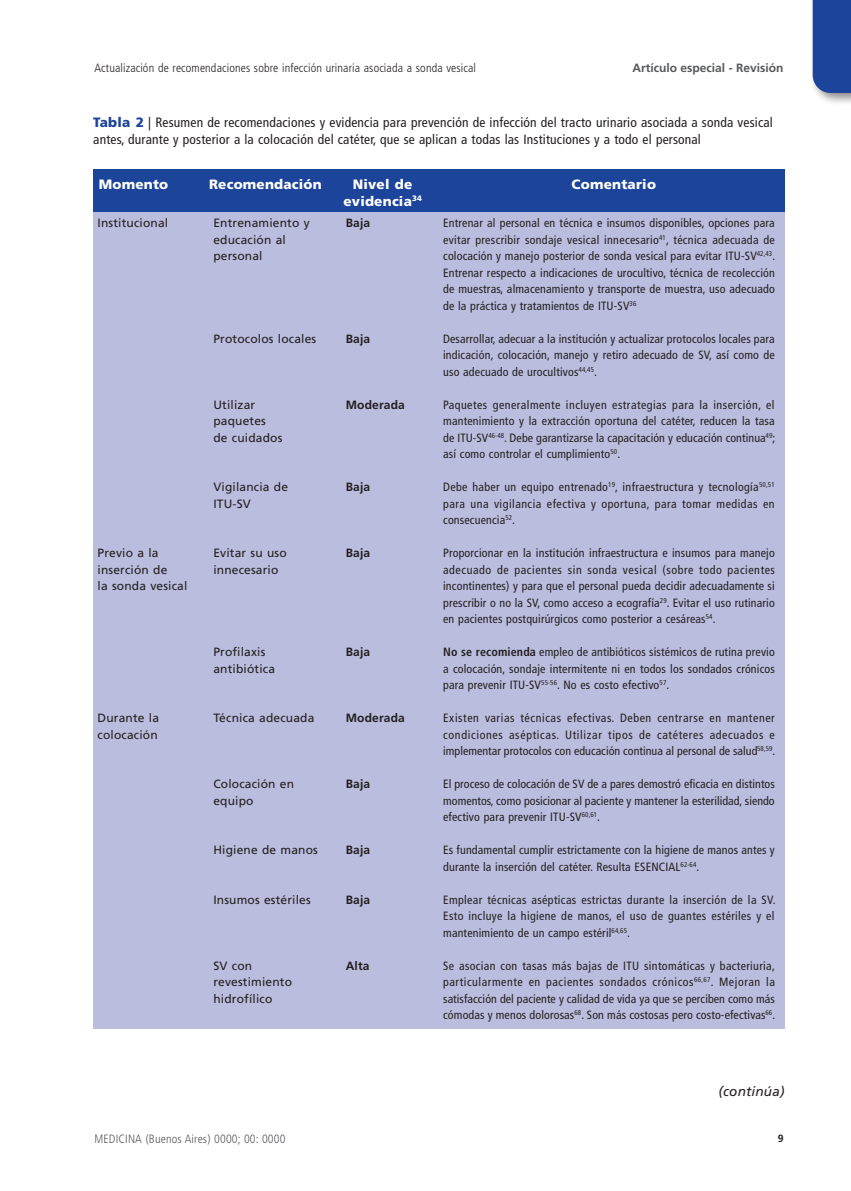
<style>
.page{position:relative;width:851px;height:1191px;background:#fff}
.page>*{position:absolute;margin:0;border:0;box-sizing:border-box;transform-origin:0 0}
.tablatit{font:condensed 13.5px/16.5px "Frutiger LT Std";letter-spacing:.01em;color:#231f20}
.tablacab{font:900 13.5px "Frutiger LT Std";letter-spacing:.015em;color:#fff}
.tablatit-2{font:italic 13.5px "Frutiger LT Std";letter-spacing:.015em;color:#231f20}
.tablatit-3{font:condensed 12px/16.5px "Frutiger LT Std";letter-spacing:.01em;color:#231f20;text-align:justify}
.tabla{font:12px/16.5px "Frutiger LT Std";letter-spacing:.015em;color:#231f20}
.t1{font:300 condensed 12px "Frutiger LT Std";letter-spacing:.01em;color:#231f20}
.tabla-2{font:700 12px "Frutiger LT Std";letter-spacing:.015em;color:#231f20}
.t2{font:300 condensed 12px "Frutiger LT Std";letter-spacing:.01em;color:#57585a}
.t3{font:700 12px "Frutiger LT Std";color:#57585a}
.t4{font:700 10.5px "Frutiger LT Std";color:#231f20}
.s1{font-weight:900;font-stretch:normal;color:#1d449b}
.s2{font-weight:700}
</style>
<div class="page">
<div style="left:808px;top:0;width:42px;height:105px;background:#231f20;opacity:.5"></div>
<div style="left:812px;top:0;width:38px;height:93px;background:#1d449b"></div>
<div style="left:93px;top:212px;width:691px;height:817px;background:#babdde"></div>
<div style="left:93px;top:169px;width:691px;height:43px;background:#1d449b"></div>
<p class="t1" style="left:94px;top:61px;width:383px">Actualización de recomendaciones sobre infección urinaria asociada a sonda vesical</p>
<p class="t3" style="left:632px;top:61px;width:152px">Artículo especial - Revisión</p>
<p class="tablatit" style="left:93px;top:114px;width:681px"><span class="s1">Tabla 2</span> | Resumen de recomendaciones y evidencia para prevención de infección del tracto urinario asociada a sonda vesical antes, durante y posterior a la colocación del catéter, que se aplican a todas las Instituciones y a todo el personal</p>
<p class="tablacab" style="left:99px;top:176px;width:71px">Momento</p>
<p class="tablacab" style="left:209px;top:176px;width:114px">Recomendación</p>
<p class="tablacab" style="left:352px;top:176px;width:61px">Nivel de</p>
<p class="tablacab" style="left:571px;top:176px;width:86px">Comentario</p>
<p class="tablacab" style="left:343px;top:193px;width:80px">evidencia<sup>34</sup></p>
<p class="tablatit-3" style="left:443px;top:215px;width:333px">Entrenar al personal en técnica e insumos disponibles, opciones para evitar prescribir sondaje vesical innecesario<sup>41</sup>, técnica adecuada de colocación y manejo posterior de sonda vesical para evitar ITU-SV<sup>42,43</sup>.<br>Entrenar respecto a indicaciones de urocultivo, técnica de recolección de muestras, almacenamiento y transporte de muestra, uso adecuado de la práctica y tratamientos de ITU-SV<sup>36</sup></p>
<p class="tablatit-3" style="left:443px;top:330px;width:333px">Desarrollar, adecuar a la institución y actualizar protocolos locales para indicación, colocación, manejo y retiro adecuado de SV, así como de uso adecuado de urocultivos<sup>44,45</sup>.</p>
<p class="tablatit-3" style="left:443px;top:396px;width:333px">Paquetes generalmente incluyen estrategias para la inserción, el mantenimiento y la extracción oportuna del catéter, reducen la tasa de ITU-SV<sup>46-48</sup>. Debe garantizarse la capacitación y educación continua<sup>49</sup>; así como controlar el cumplimiento<sup>50</sup>.</p>
<p class="tablatit-3" style="left:443px;top:479px;width:333px">Debe haber un equipo entrenado<sup>19</sup>, infraestructura y tecnología<sup>50,51 </sup>para una vigilancia efectiva y oportuna, para tomar medidas en consecuencia<sup>52</sup>.</p>
<p class="tablatit-3" style="left:443px;top:545px;width:333px">Proporcionar en la institución infraestructura e insumos para manejo adecuado de pacientes sin sonda vesical (sobre todo pacientes incontinentes) y para que el personal pueda decidir adecuadamente si prescribir o no la SV, como acceso a ecografía<sup>29</sup>. Evitar el uso rutinario en pacientes postquirúrgicos como posterior a cesáreas<sup>54</sup>.</p>
<p class="tablatit-3" style="left:443px;top:644px;width:333px"><span class="s2">No se recomienda</span> empleo de antibióticos sistémicos de rutina previo a colocación, sondaje intermitente ni en todos los sondados crónicos para prevenir ITU-SV<sup>55-56</sup>. No es costo efectivo<sup>57</sup>.</p>
<p class="tablatit-3" style="left:443px;top:710px;width:333px">Existen varias técnicas efectivas. Deben centrarse en mantener condiciones asépticas. Utilizar tipos de catéteres adecuados e implementar protocolos con educación continua al personal de salud<sup>58,59</sup>.</p>
<p class="tablatit-3" style="left:443px;top:776px;width:333px">El proceso de colocación de SV de a pares demostró eficacia en distintos momentos, como posicionar al paciente y mantener la esterilidad, siendo efectivo para prevenir ITU-SV<sup>60,61</sup>.</p>
<p class="tablatit-3" style="left:443px;top:842px;width:333px">Es fundamental cumplir estrictamente con la higiene de manos antes y durante la inserción del catéter. Resulta ESENCIAL<sup>62-64</sup>.</p>
<p class="tablatit-3" style="left:443px;top:891px;width:334px">Emplear técnicas asépticas estrictas durante la inserción de la SV.<br>Esto incluye la higiene de manos, el uso de guantes estériles y el mantenimiento de un campo estéril<sup>64,65</sup>.</p>
<p class="tablatit-3" style="left:443px;top:957px;width:333px">Se asocian con tasas más bajas de ITU sintomáticas y bacteriuria, particularmente en pacientes sondados crónicos<sup>66,67</sup>. Mejoran la satisfacción del paciente y calidad de vida ya que se perciben como más cómodas y menos dolorosas<sup>68</sup>. Son más costosas pero costo-efectivas<sup>66</sup>.</p>
<p class="tabla" style="left:97px;top:215px;width:72px">Institucional</p>
<p class="tabla" style="left:213px;top:215px;width:98px">Entrenamiento y</p>
<p class="tabla" style="left:213px;top:231px;width:74px">educación al</p>
<p class="tabla" style="left:213px;top:248px;width:51px">personal</p>
<p class="tabla-2" style="left:345px;top:216px;width:26px">Baja</p>
<p class="tabla" style="left:213px;top:330px;width:104px">Protocolos locales</p>
<p class="tabla-2" style="left:345px;top:331px;width:26px">Baja</p>
<p class="tabla" style="left:213px;top:396px;width:71px">Utilizar paquetes de cuidados</p>
<p class="tabla-2" style="left:345px;top:397px;width:61px">Moderada</p>
<p class="tabla" style="left:213px;top:479px;width:76px">Vigilancia de</p>
<p class="tabla" style="left:213px;top:495px;width:39px">ITU-SV</p>
<p class="tabla-2" style="left:345px;top:480px;width:26px">Baja</p>
<p class="tabla" style="left:97px;top:545px;width:63px">Previo a la</p>
<p class="tabla" style="left:213px;top:545px;width:75px">Evitar su uso</p>
<p class="tabla" style="left:97px;top:561px;width:71px">inserción de</p>
<p class="tabla" style="left:213px;top:561px;width:67px">innecesario</p>
<p class="tabla" style="left:97px;top:578px;width:91px">la sonda vesical</p>
<p class="tabla-2" style="left:345px;top:546px;width:26px">Baja</p>
<p class="tabla" style="left:213px;top:644px;width:54px">Profilaxis</p>
<p class="tabla" style="left:213px;top:660px;width:63px">antibiótica</p>
<p class="tabla-2" style="left:345px;top:645px;width:26px">Baja</p>
<p class="tabla" style="left:97px;top:710px;width:63px">Durante la</p>
<p class="tabla" style="left:213px;top:710px;width:102px">Técnica adecuada</p>
<p class="tabla" style="left:97px;top:726px;width:62px">colocación</p>
<p class="tabla-2" style="left:345px;top:711px;width:61px">Moderada</p>
<p class="tabla" style="left:213px;top:776px;width:82px">Colocación en</p>
<p class="tabla" style="left:213px;top:792px;width:42px">equipo</p>
<p class="tabla" style="left:213px;top:842px;width:106px">Higiene de manos</p>
<p class="tabla" style="left:213px;top:891px;width:99px">Insumos estériles</p>
<p class="tabla-2" style="left:345px;top:777px;width:26px">Baja</p>
<p class="tabla-2" style="left:345px;top:843px;width:26px">Baja</p>
<p class="tabla-2" style="left:345px;top:892px;width:26px">Baja</p>
<p class="tabla-2" style="left:345px;top:958px;width:25px">Alta</p>
<p class="tabla" style="left:213px;top:957px;width:80px">SV con revestimiento</p>
<p class="tabla" style="left:213px;top:990px;width:61px">hidrofílico</p>
<p class="tablatit-2" style="left:718px;top:1083px;width:68px">(continúa)</p>
<p class="t2" style="left:94px;top:1132px;width:192px">MEDICINA (Buenos Aires) 0000; 00: 0000</p>
<p class="t4" style="left:777px;top:1132px;width:7px">9</p>
</div>
